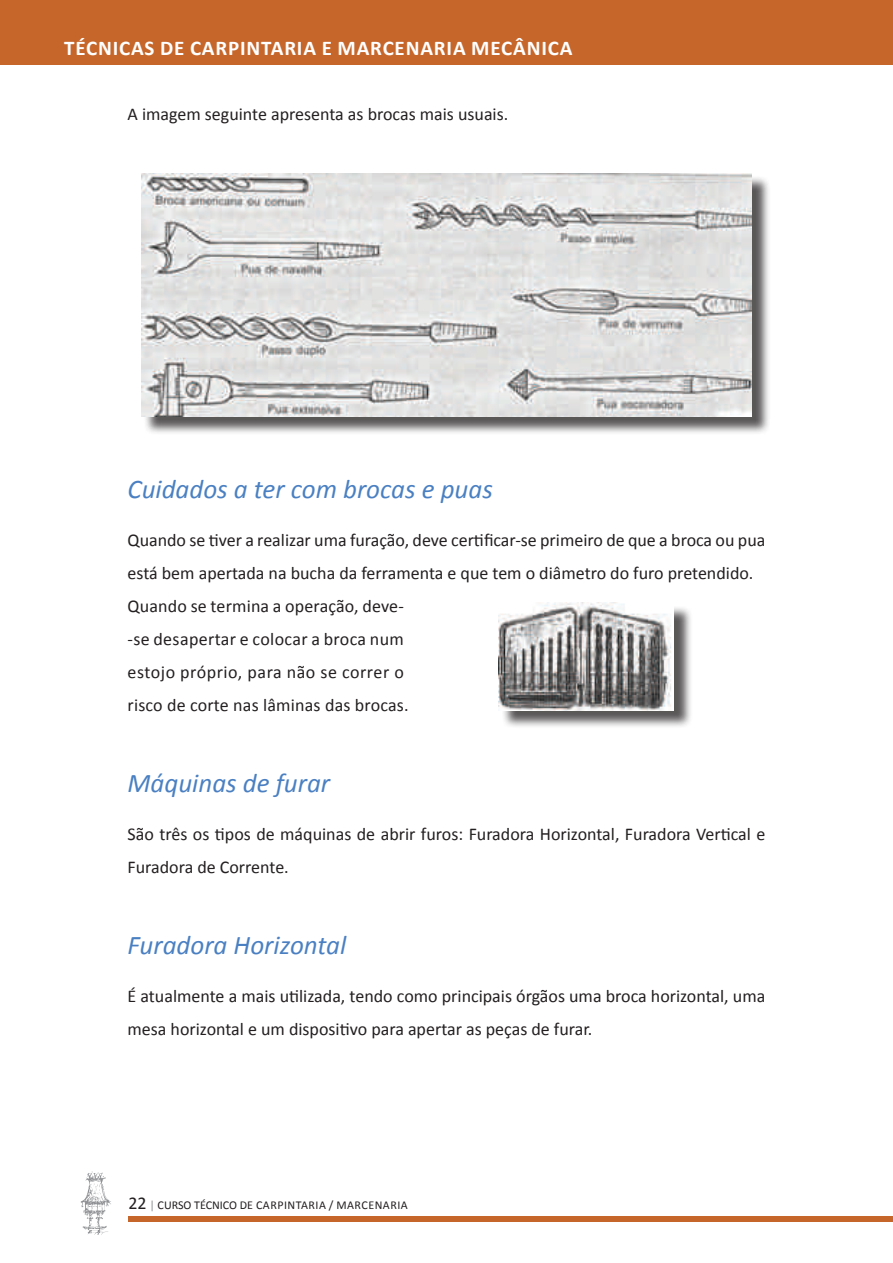
<style>
.page{position:relative;width:893px;height:1263px;background:#fff}
.page>*{position:absolute;margin:0;border:0;box-sizing:border-box;transform-origin:0 0}
.t1{font:italic 27px "Calibri";color:#4a80c2}
.t2{font:700 21px "Calibri";letter-spacing:.04em;color:#fff}
.t3{font:18px/33px "Calibri";color:#231f20}
.t4{font:12px "Calibri";color:#231f20}
.s1{font-size:18px}
.s2{color:#8f9194}
</style>
<div class="page">
<div style="left:128px;top:1216px;width:765px;height:5px;background:#c6662a"></div>
<div style="left:0;top:0;width:893px;height:64px;background:#c6662a"></div>
<svg style="left:80px;top:1171px;width:31px;height:64px"></svg>
<div style="left:143px;top:176px;width:627px;height:259px;background:#231f20;opacity:.75"></div>
<img style="left:141px;top:173px;width:611px;height:243px">
<div style="left:501px;top:605px;width:192px;height:124px;background:#231f20;opacity:.75"></div>
<img style="left:499px;top:603px;width:175px;height:107px">
<p class="t2" style="left:64px;top:35px;width:475px">TÉCNICAS DE CARPINTARIA E MARCENARIA MECÂNICA</p>
<p class="t3" style="left:128px;top:97px;width:382px">A imagem seguinte apresenta as brocas mais usuais.</p>
<h1 class="t1" style="left:128px;top:470px;width:367px">Cuidados a ter com brocas e puas</h1>
<p class="t3" style="left:128px;top:523px;width:639px">Quando se tiver a realizar uma furação, deve certificar-se primeiro de que a broca ou pua está bem apertada na bucha da ferramenta e que tem o diâmetro do furo pretendido.<br>Quando se termina a operação, deve-<br>-se desapertar e colocar a broca num<br>estojo próprio, para não se correr o<br>risco de corte nas lâminas das brocas.</p>
<h1 class="t1" style="left:128px;top:764px;width:204px">Máquinas de furar</h1>
<p class="t3" style="left:128px;top:817px;width:639px">São três os tipos de máquinas de abrir furos: Furadora Horizontal, Furadora Vertical e<br>Furadora de Corrente.</p>
<h1 class="t1" style="left:128px;top:926px;width:220px">Furadora Horizontal</h1>
<p class="t3" style="left:128px;top:979px;width:639px">É atualmente a mais utilizada, tendo como principais órgãos uma broca horizontal, uma mesa horizontal e um dispositivo para apertar as peças de furar.</p>
<p class="t4" style="left:128px;top:1197px;width:234px"><span class="s1">22</span> <span class="s2">|</span> CURSO TÉCNICO DE Car pintaria / Marcen</p>
<p class="t4" style="left:383px;top:1197px;width:26px">aria</p>
</div>
